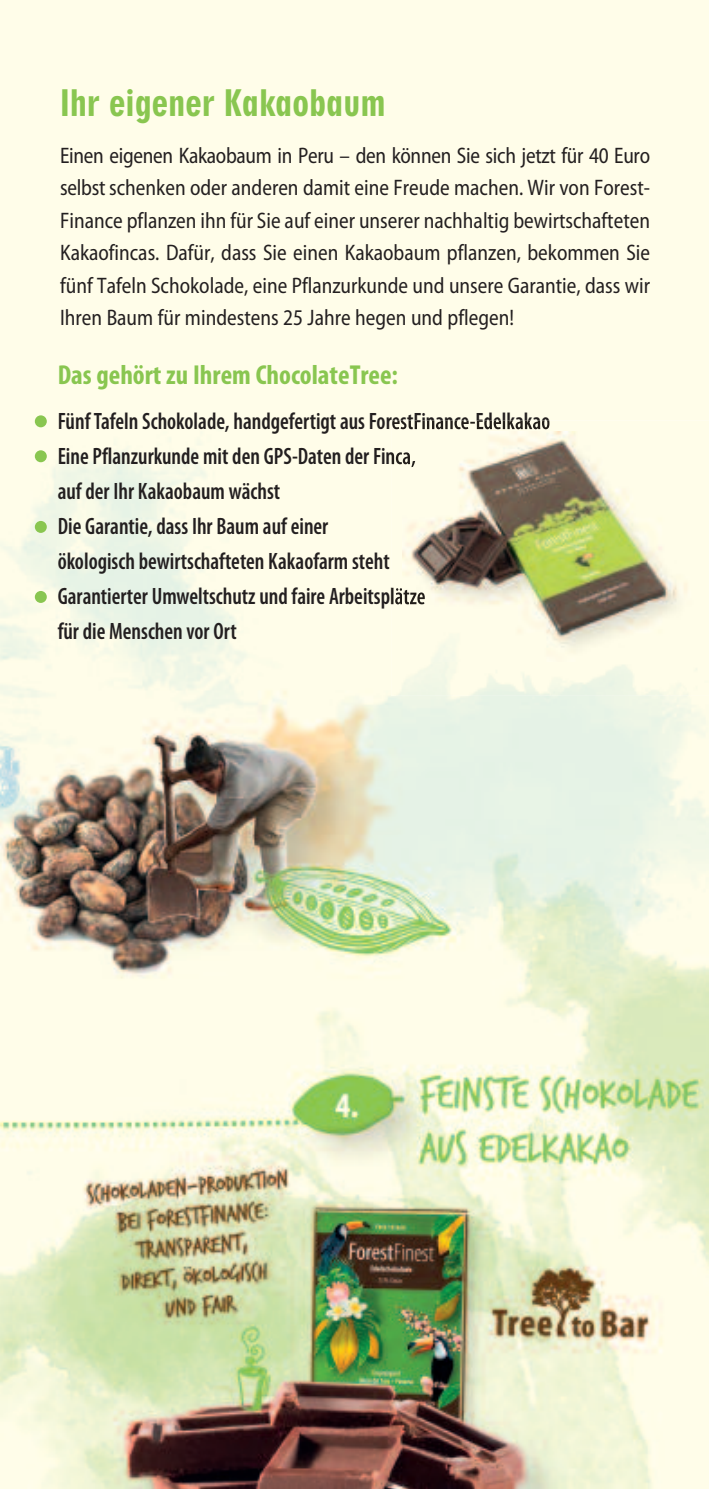
<style>
.page{position:relative;width:709px;height:1489px;background:#fff}
.page>*{position:absolute;margin:0;border:0;box-sizing:border-box;transform-origin:0 0}
.t1{font:35px "Geometric 706 BT Black Condensed B";color:#89c650}
.t2{font:700 condensed 27.5px "Myriad Pro";color:#89c650}
.t3{font:600 condensed 23.75px/35px "Myriad Pro";color:#231f20;scale:.93 1}
.t4{font:semi-condensed 22.5px/32.5px "Myriad Pro";color:#231f20;text-align:justify;scale:.93 1}
</style>
<div class="page">
<img style="left:0;top:0;width:709px;height:1488px">
<div style="left:35px;top:415px;width:12px;height:12px;background:#89c650;border-radius:50%"></div>
<div style="left:35px;top:450px;width:12px;height:12px;background:#89c650;border-radius:50%"></div>
<div style="left:35px;top:521px;width:12px;height:12px;background:#89c650;border-radius:50%"></div>
<div style="left:35px;top:591px;width:12px;height:12px;background:#89c650;border-radius:50%"></div>
<img style="left:391px;top:420px;width:318px;height:275px">
<img style="left:402px;top:431px;width:306px;height:230px">
<h1 class="t1" style="left:60px;top:89px;width:327px">Ihr eigener Kakaobaum</h1>
<p class="t4" style="left:60px;top:141px;width:636px">Einen eigenen Kakaobaum in Peru – den können Sie sich jetzt für 40 Euro selbst schenken oder anderen damit eine Freude machen. Wir von Forest-Finance pflanzen ihn für Sie auf einer unserer nachhaltig bewirtschafteten Kakaofincas. Dafür, dass Sie einen Kakaobaum pflanzen, bekommen Sie fünf Tafeln Schokolade, eine Pflanzurkunde und unsere Garantie, dass wir Ihren Baum für mindestens 25 Jahre hegen und pflegen!</p>
<p class="t2" style="left:58px;top:365px;width:342px">Das gehört zu Ihrem ChocolateTree:</p>
<p class="t3" style="left:58px;top:406px;width:531px">FünfTafeln Schokolade, handgefertigt aus ForestFinance-Edelkakao Eine Pflanzurkunde mit den GPS-Daten der Finca,<br>auf der Ihr Kakaobaum wächst<br>Die Garantie, dass Ihr Baum auf einer<br>ökologisch bewirtschafteten Kakaofarm steht<br>Garantierter Umweltschutz und faire Arbeitsplätze<br>für die Menschen vor Ort</p>
</div>
